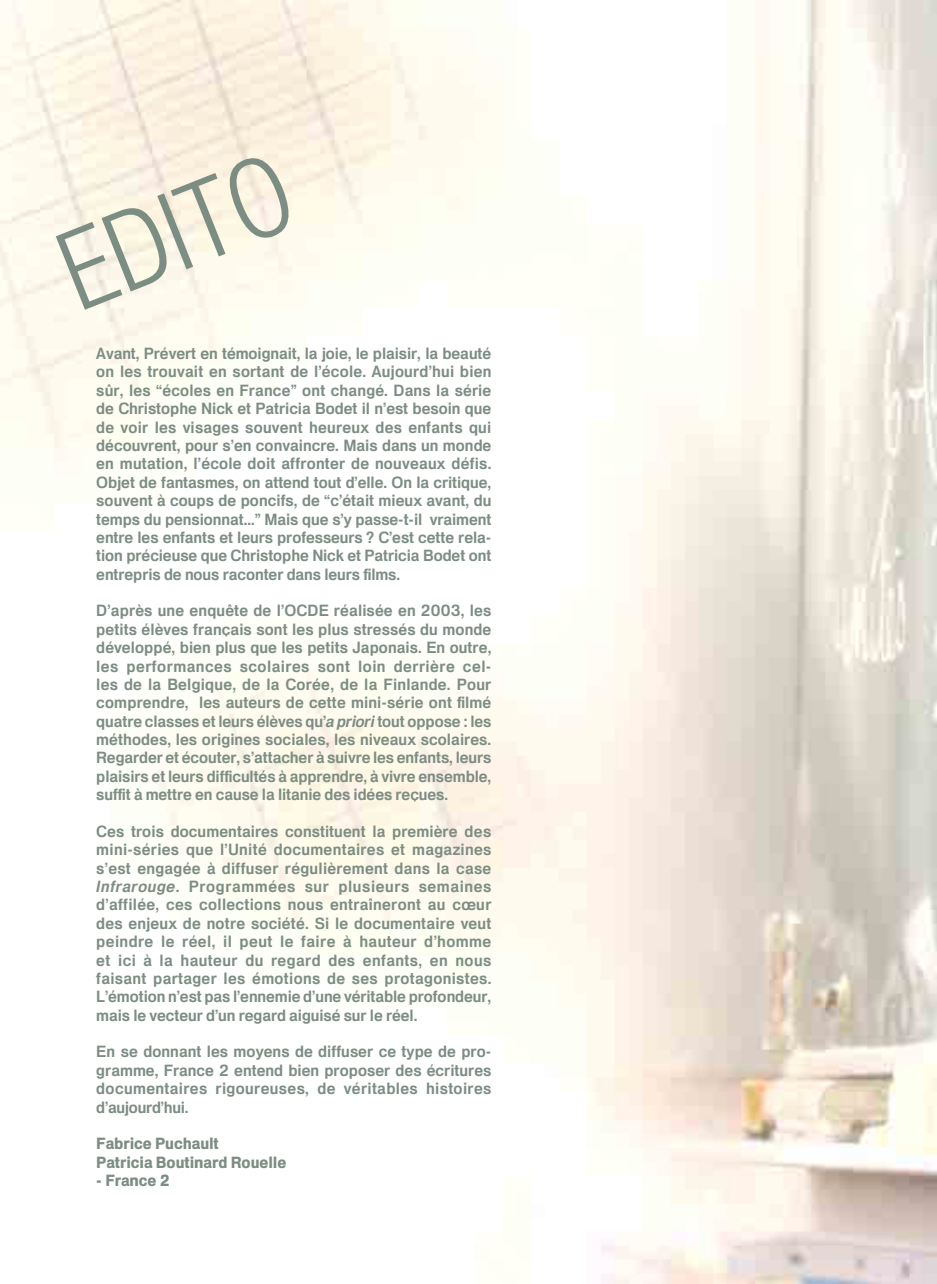
<style>
.page{position:relative;width:937px;height:1284px;background:#fff}
.page>*{position:absolute;margin:0;border:0;box-sizing:border-box;transform-origin:0 0}
.t1{font:300 condensed 110.6px "Helvetica Neue";color:#7c8d83}
.t2{font:600 15.75px/18.4px "Heldustry FT";color:#7c8d83;text-align:justify;scale:.96 1}
.t3{font:900 15.75px/18.4px "Heldustry FT";color:#7c8d83;scale:.96 1}
.s1{font-style:italic}
</style>
<div class="page">
<img style="left:0;top:0;width:937px;height:1284px">
<h1 class="t1" style="left:50px;top:239px;width:242px;rotate:-22deg">EDITO</h1>
<p class="t2" style="left:96px;top:345px;width:413px">Avant, Prévert en témoignait, la joie, le plaisir, la beauté on les trouvait en sortant de l’école. Aujourd’hui bien sûr, les “écoles en France” ont changé. Dans la série de Christophe Nick et Patricia Bodet il n’est besoin que de voir les visages souvent heureux des enfants qui découvrent, pour s’en convaincre. Mais dans un monde en mutation, l’école doit affronter de nouveaux défis.<br>Objet de fantasmes, on attend tout d’elle. On la critique, souvent à coups de poncifs, de “c’était mieux avant, du temps du pensionnat...” Mais que s’y passe-t-il vraiment entre les enfants et leurs professeurs ? C’est cette rela&shy;tion précieuse que Christophe Nick et Patricia Bodet ont entrepris de nous raconter dans leurs films.</p>
<p class="t2" style="left:96px;top:602px;width:413px">D’après une enquête de l’OCDE réalisée en 2003, les petits élèves français sont les plus stressés du monde développé, bien plus que les petits Japonais. En outre, les performances scolaires sont loin derrière cel&shy;les de la Belgique, de la Corée, de la Finlande. Pour comprendre, les auteurs de cette mini-série ont filmé quatre classes et leurs élèves qu’<span class="s1">a priori</span> tout oppose : les méthodes, les origines sociales, les niveaux scolaires.<br>Regarder et écouter, s’attacher à suivre les enfants, leurs plaisirs et leurs difficultés à apprendre, à vivre ensemble, suffit à mettre en cause la litanie des idées reçues.</p>
<p class="t2" style="left:96px;top:823px;width:413px">Ces trois documentaires constituent la première des mini-séries que l’Unité documentaires et magazines s’est engagée à diffuser régulièrement dans la case <span class="s1">Infrarouge</span>. Programmées sur plusieurs semaines d’affilée, ces collections nous entraîneront au cœur des enjeux de notre société. Si le documentaire veut peindre le réel, il peut le faire à hauteur d’homme et ici à la hauteur du regard des enfants, en nous faisant partager les émotions de ses protagonistes.<br>L’émotion n’est pas l’ennemie d’une véritable profondeur, mais le vecteur d’un regard aiguisé sur le réel.</p>
<p class="t2" style="left:96px;top:1043px;width:413px">En se donnant les moyens de diffuser ce type de pro&shy;gramme, France 2 entend bien proposer des écritures documentaires rigoureuses, de véritables histoires d’aujourd’hui.</p>
<p class="t3" style="left:96px;top:1135px;width:199px">Fabrice Puchault<br>Patricia Boutinard Rouelle</p>
<p class="t3" style="left:96px;top:1172px;width:78px">- France 2</p>
</div>
